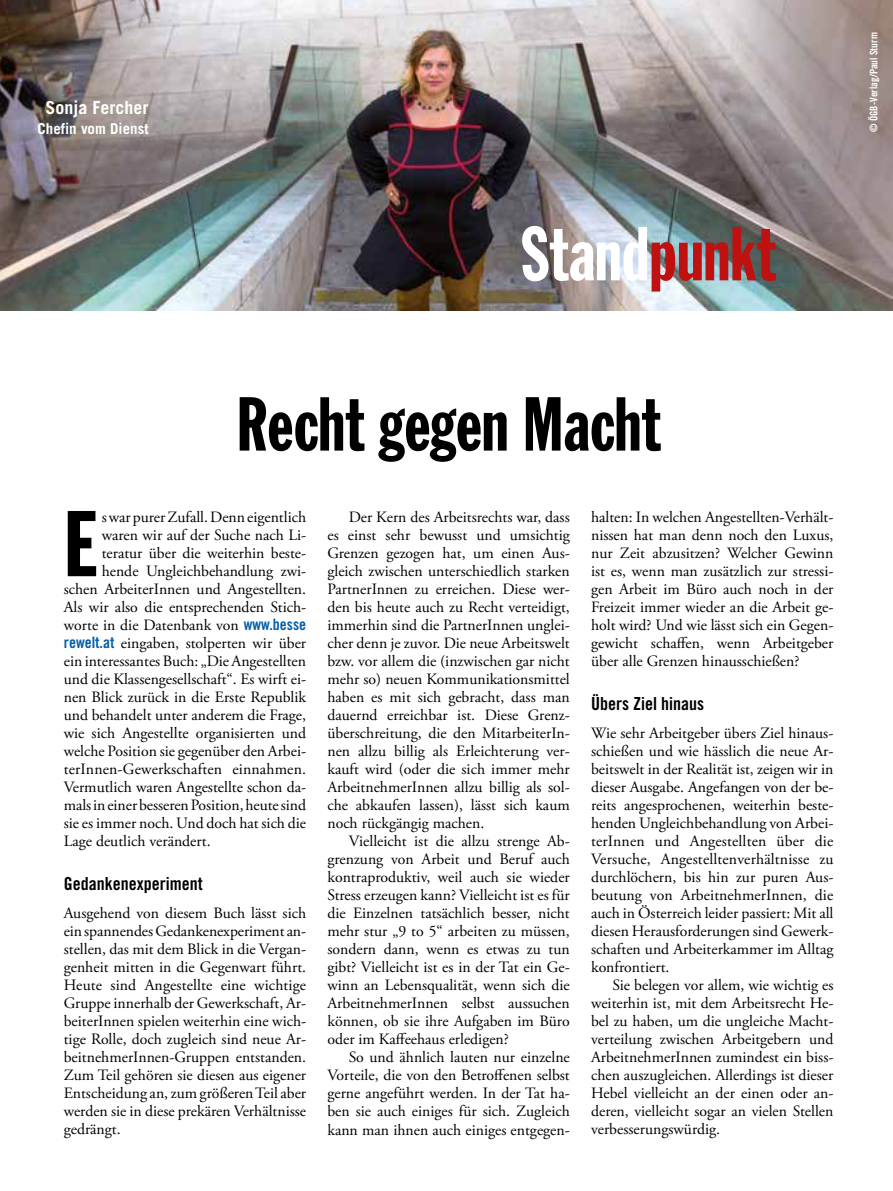
<style>
.page{position:relative;width:893px;height:1191px;background:#fff}
.page>*{position:absolute;margin:0;border:0;box-sizing:border-box;transform-origin:0 0}
.t1{font:91.65px "Franklin Gothic Std Extra Cond";color:#000}
.t2{font:75px "Franklin Gothic Std Extra Cond";color:#000}
.t3{font:75px "Franklin Gothic Std Extra Cond";color:#fff}
.t4{font:18px "Trade Gothic Bold Cond Twenty";color:#000}
.t5{font:700 18px "Trade Gothic";color:#fff}
.t6{font:15.75px/18px "Adobe Garamond Pro";color:#000;text-align:justify}
.t7{font:700 15px "Trade Gothic";color:#fff}
.t8{font:10.5px "Trade Gothic Bold Cond Twenty";color:#fff}
.s1{color:#be1110}
.s2{font-family:"Trade Gothic Bold Cond Twenty";color:#005da9}
</style>
<div class="page">
<img style="left:0;top:0;width:893px;height:310px">
<p class="t5" style="left:45px;top:97px;width:104px">Sonja Fercher</p>
<p class="t7" style="left:38px;top:119px;width:112px">Chefin vom Dienst</p>
<h2 class="t3" style="left:521px;top:214px;width:256px">Stand<span class="s1">punkt</span></h2>
<p class="t8" style="left:867px;top:132px;width:101px;rotate:-90deg">© ÖGB-Verlag/Paul Sturm</p>
<h2 class="t2" style="left:236px;top:384px;width:426px">Recht gegen Macht</h2>
<h1 class="t1" style="left:64px;top:495px;width:35px">E</h1>
<p class="t6" style="left:102px;top:509px;width:206px">s war purer Zufall. Denn eigentlich</p>
<p class="t6" style="left:102px;top:527px;width:206px">waren wir auf der Suche nach Li-</p>
<p class="t6" style="left:102px;top:545px;width:206px">teratur über die weiterhin beste-</p>
<p class="t6" style="left:102px;top:563px;width:206px">hende Ungleichbehandlung zwi-</p>
<p class="t6" style="left:64px;top:581px;width:244px">schen ArbeiterInnen und Angestellten.</p>
<p class="t6" style="left:64px;top:599px;width:244px">Als wir also die entsprechenden Stich-</p>
<p class="t6" style="left:64px;top:617px;width:244px">worte in die Datenbank von <span class="s2">www.besse</span></p>
<p class="t6" style="left:64px;top:635px;width:244px"><span class="s2">rewelt.at</span> eingaben, stolperten wir über</p>
<p class="t6" style="left:64px;top:653px;width:244px">ein interessantes Buch: „Die Angestellten</p>
<p class="t6" style="left:64px;top:671px;width:244px">und die Klassengesellschaft“. Es wirft ei-</p>
<p class="t6" style="left:64px;top:689px;width:244px">nen Blick zurück in die Erste Republik</p>
<p class="t6" style="left:64px;top:707px;width:244px">und behandelt unter anderem die Frage,</p>
<p class="t6" style="left:64px;top:725px;width:244px">wie sich Angestellte organisierten und</p>
<p class="t6" style="left:64px;top:743px;width:244px">welche Position sie gegenüber den Arbei-</p>
<p class="t6" style="left:64px;top:761px;width:244px">terInnen-Gewerkschaften einnahmen.</p>
<p class="t6" style="left:64px;top:779px;width:244px">Vermutlich waren Angestellte schon da-</p>
<p class="t6" style="left:64px;top:797px;width:244px">mals in einer besseren Position, heute sind</p>
<p class="t6" style="left:64px;top:815px;width:244px">sie es immer noch. Und doch hat sich die</p>
<p class="t6" style="left:64px;top:833px;width:148px">Lage deutlich verändert.</p>
<p class="t4" style="left:64px;top:872px;width:140px">Gedankenexperiment</p>
<p class="t6" style="left:64px;top:905px;width:244px">Ausgehend von diesem Buch lässt sich ein spannendes Gedankenexperiment an&shy;stellen, das mit dem Blick in die Vergan&shy;genheit mitten in die Gegenwart führt.<br>Heute sind Angestellte eine wichtige Gruppe innerhalb der Gewerkschaft, Ar&shy;beiterInnen spielen weiterhin eine wich&shy;tige Rolle, doch zugleich sind neue Ar&shy;beitnehmerInnen-Gruppen entstanden.<br>Zum Teil gehören sie diesen aus eigener Entscheidung an, zum größeren Teil aber werden sie in diese prekären Verhältnisse gedrängt.</p>
<p class="t6" style="left:327px;top:509px;width:244px;text-indent:21px">Der Kern des Arbeitsrechts war, dass es einst sehr bewusst und umsichtig Grenzen gezogen hat, um einen Aus&shy;gleich zwischen unterschiedlich starken PartnerInnen zu erreichen. Diese wer&shy;den bis heute auch zu Recht verteidigt, immerhin sind die PartnerInnen unglei&shy;cher denn je zuvor. Die neue Arbeitswelt bzw. vor allem die (inzwischen gar nicht mehr so) neuen Kommunikationsmittel haben es mit sich gebracht, dass man dauernd erreichbar ist. Diese Grenz&shy;überschreitung, die den MitarbeiterIn&shy;nen allzu billig als Erleichterung ver&shy;kauft wird (oder die sich immer mehr ArbeitnehmerInnen allzu billig als sol&shy;che abkaufen lassen), lässt sich kaum noch rückgängig machen.</p>
<p class="t6" style="left:327px;top:833px;width:244px;text-indent:21px">Vielleicht ist die allzu strenge Ab&shy;grenzung von Arbeit und Beruf auch kontraproduktiv, weil auch sie wieder Stress erzeugen kann? Vielleicht ist es für die Einzelnen tatsächlich besser, nicht mehr stur „9 to 5“ arbeiten zu müssen, sondern dann, wenn es etwas zu tun gibt? Vielleicht ist es in der Tat ein Ge&shy;winn an Lebensqualität, wenn sich die ArbeitnehmerInnen selbst aussuchen können, ob sie ihre Aufgaben im Büro oder im Kaffeehaus erledigen?</p>
<p class="t6" style="left:327px;top:1049px;width:244px;text-indent:21px">So und ähnlich lauten nur einzelne Vorteile, die von den Betroffenen selbst gerne angeführt werden. In der Tat ha&shy;ben sie auch einiges für sich. Zugleich kann man ihnen auch einiges entgegen-</p>
<p class="t6" style="left:591px;top:509px;width:244px">halten: In welchen Angestellten-Verhält&shy;nissen hat man denn noch den Luxus, nur Zeit abzusitzen? Welcher Gewinn ist es, wenn man zusätzlich zur stressi&shy;gen Arbeit im Büro auch noch in der Freizeit immer wieder an die Arbeit ge&shy;holt wird? Und wie lässt sich ein Gegen&shy;gewicht schaffen, wenn Arbeitgeber über alle Grenzen hinausschießen?</p>
<p class="t4" style="left:591px;top:692px;width:114px">Übers Ziel hinaus</p>
<p class="t6" style="left:591px;top:725px;width:244px">Wie sehr Arbeitgeber übers Ziel hinaus&shy;schießen und wie hässlich die neue Ar&shy;beitswelt in der Realität ist, zeigen wir in dieser Ausgabe. Angefangen von der be&shy;reits angesprochenen, weiterhin beste&shy;henden Ungleichbehandlung von Arbei&shy;terInnen und Angestellten über die Versuche, Angestelltenverhältnisse zu durchlöchern, bis hin zur puren Aus&shy;beutung von ArbeitnehmerInnen, die auch in Österreich leider passiert: Mit all diesen Herausforderungen sind Gewerk&shy;schaften und Arbeiterkammer im Alltag konfrontiert.</p>
<p class="t6" style="left:591px;top:977px;width:244px;text-indent:21px">Sie belegen vor allem, wie wichtig es weiterhin ist, mit dem Arbeitsrecht He&shy;bel zu haben, um die ungleiche Macht&shy;verteilung zwischen Arbeitgebern und ArbeitnehmerInnen zumindest ein biss&shy;chen auszugleichen. Allerdings ist dieser Hebel vielleicht an der einen oder an&shy;deren, vielleicht sogar an vielen Stellen verbesserungswürdig.</p>
</div>
